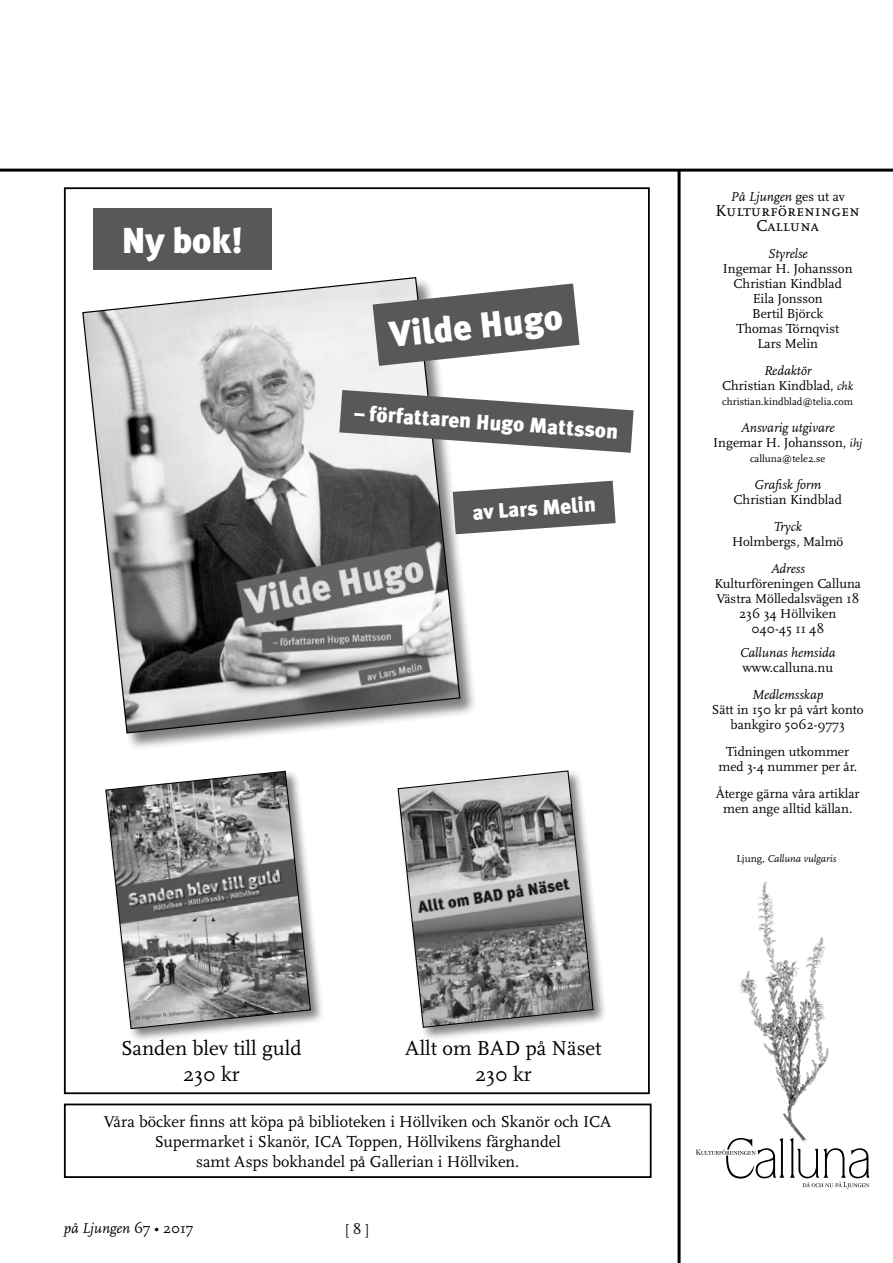
<style>
.page{position:relative;width:893px;height:1263px;background:#fff}
.page>*{position:absolute;margin:0;border:0;box-sizing:border-box;transform-origin:0 0}
.t1{font:900 36px "Meta Plus";color:#fff}
.t2{font:21px/25.2px "Scala";color:#000;text-align:center}
.t3{font:900 21px "Meta Plus";color:#fff}
.t4{font:16.5px/19.8px "Scala";color:#000;text-align:center}
.t5{font:16.5px/15px "Scala Caps";color:#000;text-align:center}
.t6{font:italic 15px "Scala";color:#000}
.t7{font:15px "Scala";color:#000}
.t8{font:13.5px/15px "Scala";color:#000;text-align:center}
.t9{font:italic 13.5px "Scala";color:#000}
.t10{font:10.5px "Scala";color:#000}
.t11{font:italic 10.5px "Scala";color:#000}
.s1{font-style:normal}
.s2{font-style:italic}
.s3{font-style:italic;font-size:12px}
</style>
<div class="page">
<img style="left:739px;top:881px;width:90px;height:257px">
<hr style="left:678px;top:170px;width:3px;height:1093px;background:#000">
<svg style="left:696px;top:1138px;width:88px;height:40px"></svg>
<svg style="left:790px;top:1138px;width:80px;height:50px"></svg>
<hr style="left:0;top:169px;width:893px;height:3px;background:#000">
<div style="left:104px;top:769px;width:221px;height:274px;background:#000;opacity:.5"></div>
<svg style="left:105px;top:770px;width:207px;height:260px;background:#98999a"></svg>
<div style="left:64px;top:1103px;width:588px;height:75px;border:2px solid #000"></div>
<div style="left:396px;top:769px;width:212px;height:272px;background:#000;opacity:.5"></div>
<svg style="left:397px;top:770px;width:197px;height:258px;background:#979899"></svg>
<div style="left:82px;top:277px;width:396px;height:474px;background:#000;opacity:.5"></div>
<svg style="left:82px;top:277px;width:379px;height:457px"></svg>
<svg style="left:373px;top:283px;width:206px;height:83px"></svg>
<svg style="left:339px;top:390px;width:295px;height:63px"></svg>
<svg style="left:453px;top:481px;width:163px;height:53px"></svg>
<div style="left:93px;top:208px;width:178px;height:62px;background:#58585a"></div>
<h1 class="t1" style="left:121px;top:219px;width:123px">Ny bok!</h1>
<h1 class="t1" style="left:388px;top:314px;width:175px;rotate:-6deg">Vilde Hugo</h1>
<h2 class="t3" style="left:356px;top:401px;width:266px;rotate:4deg">– författaren Hugo Mattsson</h2>
<h2 class="t3" style="left:472px;top:500px;width:125px;rotate:-4deg">av Lars Melin</h2>
<h2 class="t2" style="left:121px;top:1036px;width:182px">Sanden blev till guld<br>230 kr</h2>
<p class="t4" style="left:104px;top:1112px;width:509px">Våra böcker finns att köpa på biblioteken i Höllviken och Skanör och ICA<br>Supermarket i Skanör, ICA Toppen, Höllvikens färghandel<br>samt Asps bokhandel på Gallerian i Höllviken.</p>
<h2 class="t2" style="left:405px;top:1036px;width:198px">Allt om BAD på Näset<br>230 kr</h2>
<p class="t6" style="left:64px;top:1220px;width:131px">på Ljungen <span class="s1">67 • 2017</span></p>
<p class="t7" style="left:346px;top:1220px;width:25px">[ 8 ]</p>
<p class="t9" style="left:731px;top:189px;width:116px">På Ljungen <span class="s1">ges ut av</span></p>
<p class="t5" style="left:715px;top:203px;width:146px">Kulturföreningen<br>Calluna</p>
<p class="t9" style="left:768px;top:246px;width:42px">Styrelse</p>
<p class="t8" style="left:723px;top:261px;width:131px">Ingemar H. Johansson<br>Christian Kindblad<br>Eila Jonsson<br>Bertil Björck<br>Thomas Törnqvist<br>Lars Melin</p>
<p class="t8" style="left:722px;top:363px;width:133px"><span class="s2">Redaktör<br></span>Christian Kindblad, <span class="s3">chk</span></p>
<p class="t10" style="left:722px;top:396px;width:132px">christian.kindblad@telia.com</p>
<p class="t8" style="left:713px;top:420px;width:150px"><span class="s2">Ansvarig utgivare<br></span>Ingemar H. Johansson, <span class="s3">ihj</span></p>
<p class="t10" style="left:750px;top:453px;width:77px">calluna@tele2.se</p>
<p class="t9" style="left:754px;top:477px;width:69px">Grafisk form</p>
<p class="t8" style="left:734px;top:492px;width:110px">Christian Kindblad</p>
<p class="t9" style="left:773px;top:519px;width:30px">Tryck</p>
<p class="t8" style="left:732px;top:534px;width:113px">Holmbergs, Malmö</p>
<p class="t9" style="left:771px;top:561px;width:36px">Adress</p>
<p class="t8" style="left:714px;top:576px;width:148px">Kulturföreningen Calluna<br>Västra Mölledalsvägen 18<br>236 34 Höllviken<br>040-45 11 48</p>
<p class="t9" style="left:740px;top:645px;width:97px">Callunas hemsida</p>
<p class="t8" style="left:742px;top:660px;width:92px">www.calluna.nu</p>
<p class="t9" style="left:752px;top:687px;width:73px">Medlemsskap</p>
<p class="t8" style="left:712px;top:702px;width:153px">Sätt in 150 kr på vårt konto bankgiro 5062-9773</p>
<p class="t8" style="left:718px;top:744px;width:140px">Tidningen utkommer med 3-4 nummer per år.</p>
<p class="t8" style="left:716px;top:786px;width:145px">Återge gärna våra artiklar men ange alltid källan.</p>
<p class="t11" style="left:736px;top:853px;width:101px"><span class="s1">Ljung,</span> Calluna vulgaris</p>
</div>
